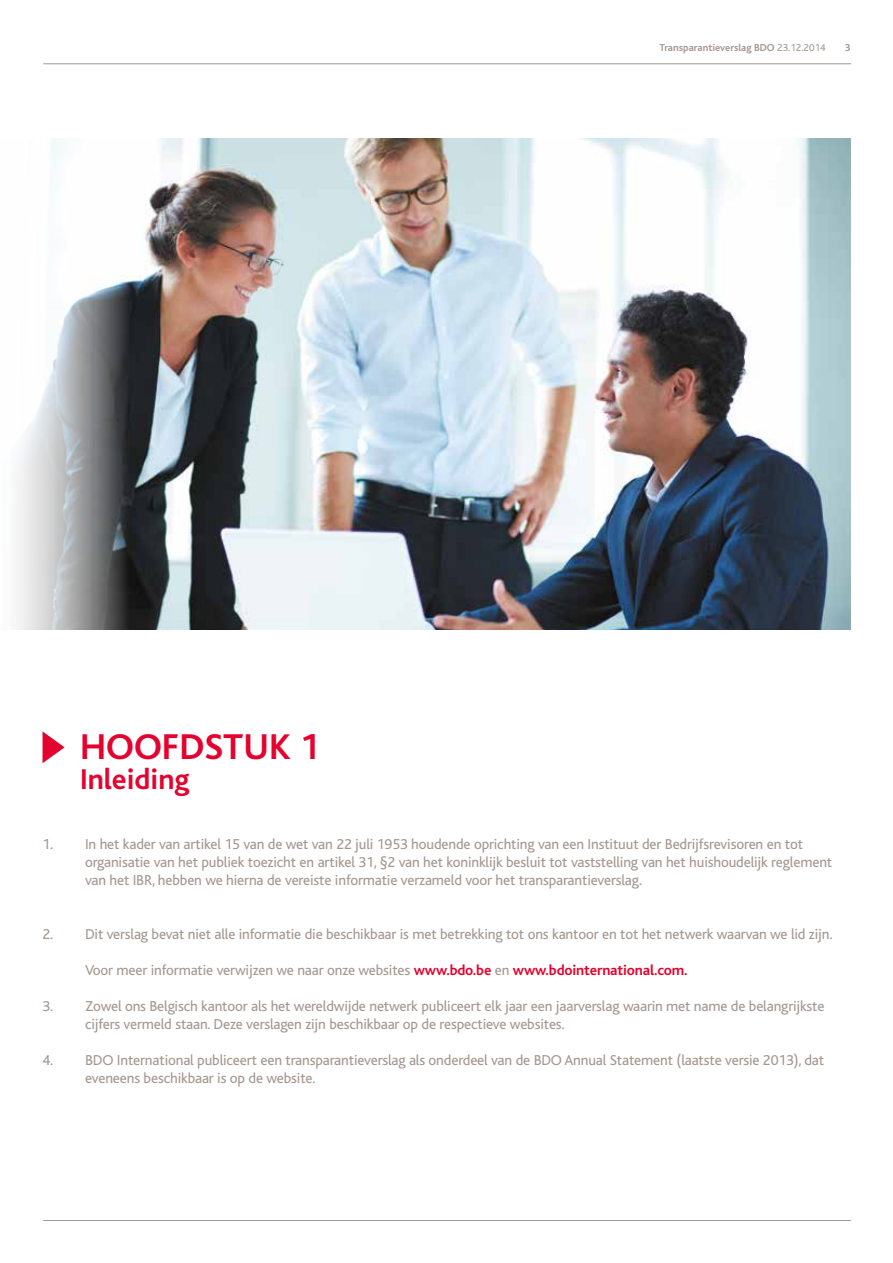
<style>
.page{position:relative;width:893px;height:1263px;background:#fff}
.page>*{position:absolute;margin:0;border:0;box-sizing:border-box;transform-origin:0 0}
.t1{font:700 37.5px "Bliss";color:#e4032e}
.t2{font:700 30px "Bliss";color:#e4032e}
.t3{font:15px/18px "Bliss";letter-spacing:-.01em;color:#a59890}
.t4{font:700 10.5px "Bliss";color:#a59890}
.s1{font-weight:400}
.s2{font-weight:700;color:#e4032e}
</style>
<div class="page">
<hr style="left:43px;top:63px;width:808px;height:1px;background:#a59890">
<hr style="left:43px;top:1220px;width:808px;height:1px;background:#a59890">
<svg style="left:43px;top:731px;width:22px;height:32px"></svg>
<img style="left:18px;top:139px;width:832px;height:490px">
<h1 class="t1" style="left:80px;top:727px;width:242px">HOOFDSTUK 1</h1>
<h2 class="t2" style="left:80px;top:763px;width:111px">Inleiding</h2>
<p class="t4" style="left:659px;top:42px;width:168px">Transparantieverslag BDO <span class="s1">23.12.2014</span></p>
<p class="t4" style="left:845px;top:42px;width:7px">3</p>
<p class="t3" style="left:85px;top:835px;width:749px;text-indent:-43px">1. In het kader van artikel 15 van de wet van 22 juli 1953 houdende oprichting van een Instituut der Bedrijfsrevisoren en tot organisatie van het publiek toezicht en artikel 31, §2 van het koninklijk besluit tot vaststelling van het huishoudelijk reglement van het IBR, hebben we hierna de vereiste informatie verzameld voor het transparantieverslag.</p>
<p class="t3" style="left:43px;top:925px;width:791px">2. Dit verslag bevat niet alle informatie die beschikbaar is met betrekking tot ons kantoor en tot het netwerk waarvan we lid zijn.</p>
<p class="t3" style="left:85px;top:961px;width:604px">Voor meer informatie verwijzen we naar onze websites <span class="s2">www.bdo.be</span> en <span class="s2">www.bdointernational.com.</span></p>
<p class="t3" style="left:85px;top:997px;width:741px;text-indent:-43px">3. Zowel ons Belgisch kantoor als het wereldwijde netwerk publiceert elk jaar een jaarverslag waarin met name de belangrijkste cijfers vermeld staan. Deze verslagen zijn beschikbaar op de respectieve websites.</p>
<p class="t3" style="left:85px;top:1051px;width:741px;text-indent:-43px">4. BDO International publiceert een transparantieverslag als onderdeel van de BDO Annual Statement (laatste versie 2013), dat eveneens beschikbaar is op de website.</p>
</div>
